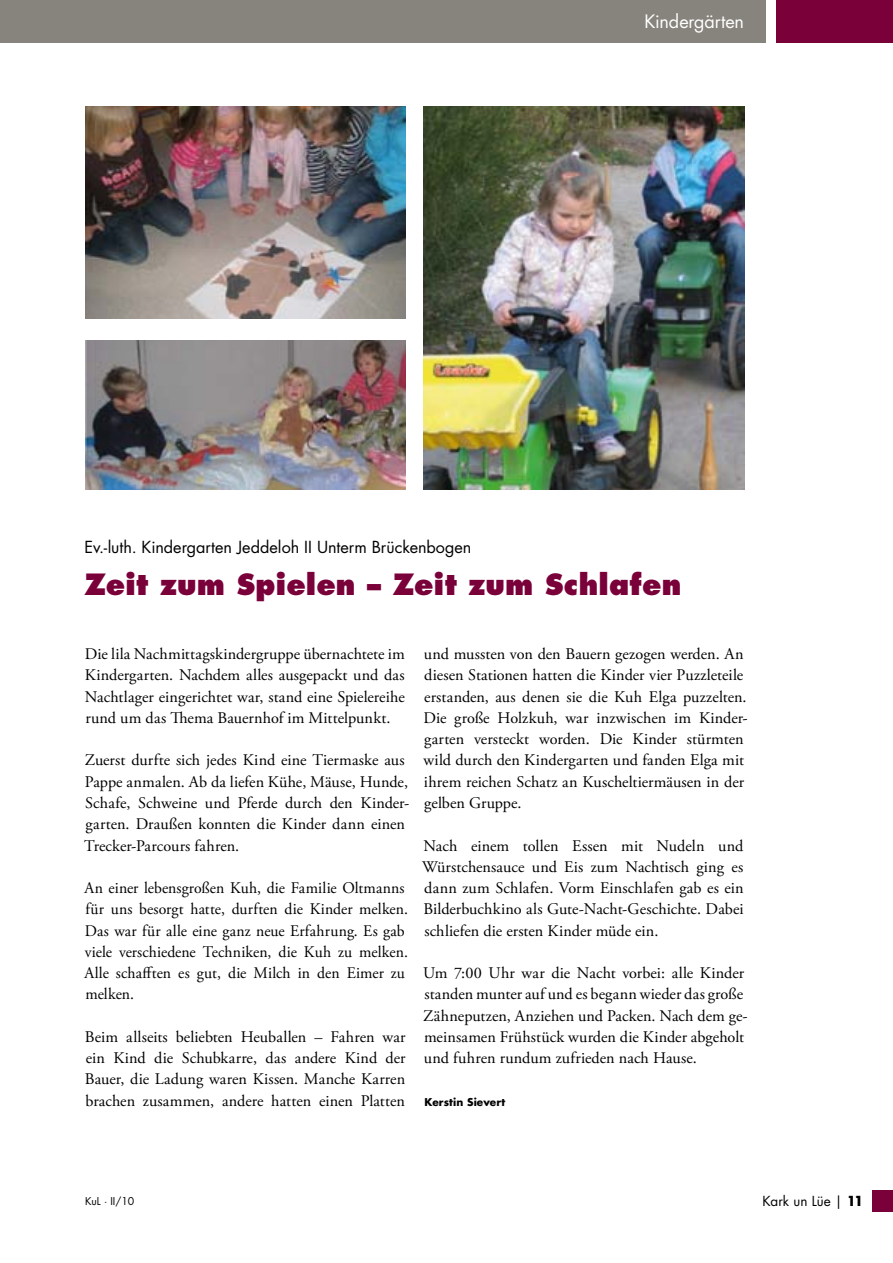
<style>
.page{position:relative;width:893px;height:1263px;background:#fff}
.page>*{position:absolute;margin:0;border:0;box-sizing:border-box;transform-origin:0 0}
._03___Überschrift_2{font:800 28.5px "Futura Std";letter-spacing:.005em;color:#7a0039}
._25___Rubrik{font:18px "Futura Std";letter-spacing:-.01em;color:#fff}
._01___Fließtext{font:16.2px/21.3px "Adobe Garamond Pro";letter-spacing:.005em;color:#000}
._02___Überschrift_1{font:16.2px "Futura Std";color:#000}
.t1{font:13.5px "Futura Std";color:#000}
._10___Autor{font:700 10.5px "Futura Std";letter-spacing:.01em;color:#000}
.t2{font:10.5px "Futura Std";color:#000}
.s1{font-weight:700}
</style>
<div class="page">
<div style="left:0;top:0;width:765px;height:43px;background:#87847d"></div>
<div style="left:872px;top:1191px;width:21px;height:21px;background:#7a0039"></div>
<div style="left:776px;top:0;width:117px;height:43px;background:#7a0039"></div>
<img style="left:85px;top:106px;width:321px;height:213px">
<img style="left:424px;top:106px;width:320px;height:383px">
<img style="left:85px;top:340px;width:321px;height:149px">
<p class="_25___Rubrik" style="left:644px;top:10px;width:101px">Kindergärten</p>
<p class="_02___Überschrift_1" style="left:84px;top:536px;width:389px">Ev.-luth. Kindergarten Jeddeloh II Unterm Brückenbogen</p>
<p class="_03___Überschrift_2" style="left:84px;top:567px;width:598px">Zeit zum Spielen – Zeit zum Schlafen</p>
<p class="_01___Fließtext" style="left:85px;top:644px;width:322px;text-align:justify">Die lila Nachmittagskindergruppe übernachtete im Kindergarten. Nachdem alles ausgepackt und das Nachtlager eingerichtet war, stand eine Spielereihe rund um das Thema Bauernhof im Mittelpunkt.</p>
<p class="_01___Fließtext" style="left:84px;top:750px;width:326px">Zuerst durfte sich jedes Kind eine Tiermaske aus Pappe anmalen. Ab da liefen Kühe, Mäuse, Hunde, Schafe, Schweine und Pferde durch den Kinder&shy;garten. Draußen konnten die Kinder dann einen Trecker-Parcours fahren.</p>
<p class="_01___Fließtext" style="left:84px;top:878px;width:325px">An einer lebensgroßen Kuh, die Familie Oltmanns für uns besorgt hatte, durften die Kinder melken.<br>Das war für alle eine ganz neue Erfahrung. Es gab viele verschiedene Techniken, die Kuh zu melken.<br>Alle schafften es gut, die Milch in den Eimer zu melken.</p>
<p class="_01___Fließtext" style="left:85px;top:1027px;width:322px;text-align:justify">Beim allseits beliebten Heuballen – Fahren war ein Kind die Schubkarre, das andere Kind der Bauer, die Ladung waren Kissen. Manche Karren brachen zusammen, andere hatten einen Platten</p>
<p class="_01___Fließtext" style="left:423px;top:644px;width:326px">und mussten von den Bauern gezogen werden. An diesen Stationen hatten die Kinder vier Puzzleteile erstanden, aus denen sie die Kuh Elga puzzelten.<br>Die große Holzkuh, war inzwischen im Kinder&shy;garten versteckt worden. Die Kinder stürmten wild durch den Kindergarten und fanden Elga mit ihrem reichen Schatz an Kuscheltiermäusen in der gelben Gruppe.</p>
<p class="_01___Fließtext" style="left:422px;top:835px;width:323px;text-align:justify">Nach einem tollen Essen mit Nudeln und Würstchensauce und Eis zum Nachtisch ging es dann zum Schlafen. Vorm Einschlafen gab es ein Bilderbuchkino als Gute-Nacht-Geschichte. Dabei schliefen die ersten Kinder müde ein.</p>
<p class="_01___Fließtext" style="left:423px;top:963px;width:326px">Um 7:00 Uhr war die Nacht vorbei: alle Kinder standen munter auf und es begann wieder das große Zähneputzen, Anziehen und Packen. Nach dem ge&shy;meinsamen Frühstück wurden die Kinder abgeholt und fuhren rundum zufrieden nach Hause.</p>
<p class="_10___Autor" style="left:425px;top:1095px;width:82px">Kerstin Sievert</p>
<p class="t2" style="left:85px;top:1195px;width:51px">KuL · II/10</p>
<p class="t1" style="left:762px;top:1193px;width:102px">Kark un Lüe | <span class="s1">11</span></p>
</div>
